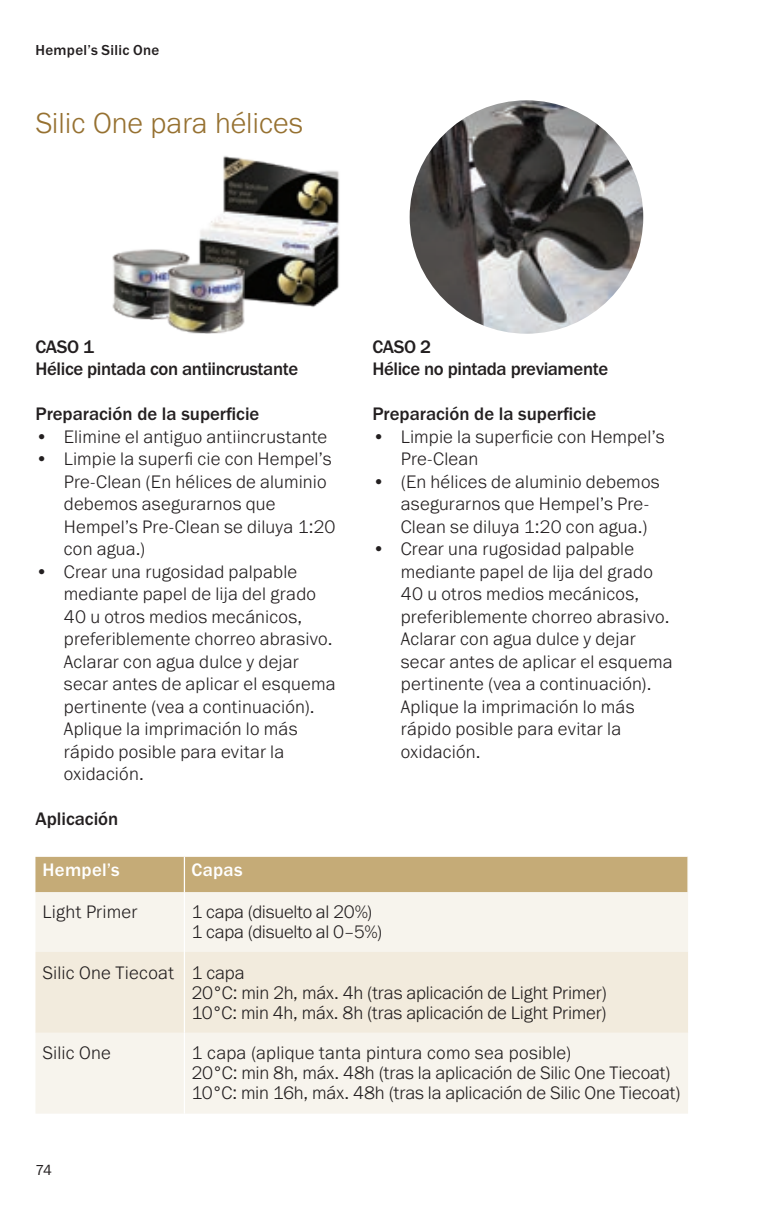
<style>
.page{position:relative;width:759px;height:1205px;background:#fff}
.page>*{position:absolute;margin:0;border:0;box-sizing:border-box;transform-origin:0 0}
.Overskrift_-_UK{font:300 30px "Franklin Gothic URW";color:#967131}
.Table__7_5pt_Text{font:300 18.75px/22.5px "Franklin Gothic URW";letter-spacing:.01em;color:#231f20}
.Table__7_5pt_Text-2{font:300 18.75px "Franklin Gothic URW";letter-spacing:-.01em;color:#231f20}
.Brødtekst_-_UK{font:500 18.75px "Franklin Gothic URW";letter-spacing:-.02em;color:#231f20}
.Brødtekst_-_UK-2{font:500 18.75px "Franklin Gothic URW";color:#231f20}
.Table__7_5pt_Text-3{font:300 18.75px "Franklin Gothic URW";letter-spacing:-.015em;color:#231f20}
.Table__7_5pt_Heading{font:500 18.75px "Franklin Gothic URW";letter-spacing:.015em;color:#fff}
.Mellemrubrik_-_UK{font:500 18.75px "Franklin Gothic URW";color:#231f20}
.t1{font:500 15px "Franklin Gothic URW";letter-spacing:.02em;color:#231f20}
.t2{font:15px "Franklin Gothic URW Boo";color:#231f20}
</style>
<div class="page">
<img style="left:409px;top:100px;width:234px;height:234px;border-radius:117px">
<img style="left:199px;top:156px;width:141px;height:151px">
<img style="left:112px;top:249px;width:78px;height:71px">
<img style="left:165px;top:259px;width:82px;height:75px">
<div style="left:35px;top:857px;width:652px;height:35px;background:#c5ab77"></div>
<div style="left:35px;top:892px;width:652px;height:221px;background:#f7f4ed"></div>
<div style="left:35px;top:952px;width:652px;height:81px;background:#f2ebdd"></div>
<hr style="left:184px;top:857px;width:1px;height:35px;background:#fff">
<hr style="left:184px;top:892px;width:1px;height:60px;background:#fff">
<hr style="left:184px;top:952px;width:1px;height:81px;background:#fff">
<hr style="left:184px;top:1033px;width:1px;height:80px;background:#fff">
<p class="t1" style="left:35px;top:40px;width:125px">Hempel’s Silic One</p>
<p class="Overskrift_-_UK" style="left:35px;top:105px;width:269px">Silic One para hélices</p>
<p class="Brødtekst_-_UK" style="left:35px;top:335px;width:60px">CASO 1</p>
<p class="Brødtekst_-_UK" style="left:35px;top:357px;width:264px">Hélice pintada con antiincrustante</p>
<p class="Brødtekst_-_UK-2" style="left:35px;top:402px;width:225px">Preparación de la superficie</p>
<p class="Table__7_5pt_Text" style="left:35px;top:425px;width:293px">• Elimine el antiguo antiincrustante</p>
<p class="Table__7_5pt_Text" style="left:64px;top:447px;width:273px;text-indent:-28px">• Limpie la superfi cie con Hempel’s<br>Pre-Clean (En hélices de aluminio debemos asegurarnos que<br>Hempel’s Pre-Clean se diluya 1:20 con agua.)</p>
<p class="Table__7_5pt_Text" style="left:64px;top:560px;width:273px;text-indent:-28px">• Crear una rugosidad palpable mediante papel de lija del grado<br>40 u otros medios mecánicos, preferiblemente chorreo abrasivo.<br>Aclarar con agua dulce y dejar secar antes de aplicar el esquema pertinente (vea a continuación).<br>Aplique la imprimación lo más rápido posible para evitar la oxidación.</p>
<p class="Mellemrubrik_-_UK" style="left:35px;top:807px;width:84px">Aplicación</p>
<p class="Brødtekst_-_UK" style="left:372px;top:335px;width:60px">CASO 2</p>
<p class="Brødtekst_-_UK" style="left:372px;top:357px;width:237px">Hélice no pintada previamente</p>
<p class="Brødtekst_-_UK-2" style="left:372px;top:402px;width:225px">Preparación de la superficie</p>
<p class="Table__7_5pt_Text" style="left:400px;top:425px;width:265px;text-indent:-28px">• Limpie la superficie con Hempel’s<br>Pre-Clean</p>
<p class="Table__7_5pt_Text" style="left:400px;top:470px;width:260px;text-indent:-28px">• (En hélices de aluminio debemos asegurarnos que Hempel’s Pre-<br>Clean se diluya 1:20 con agua.)</p>
<p class="Table__7_5pt_Text" style="left:400px;top:537px;width:273px;text-indent:-28px">• Crear una rugosidad palpable mediante papel de lija del grado<br>40 u otros medios mecánicos, preferiblemente chorreo abrasivo.<br>Aclarar con agua dulce y dejar secar antes de aplicar el esquema pertinente (vea a continuación).<br>Aplique la imprimación lo más rápido posible para evitar la oxidación.</p>
<p class="Table__7_5pt_Heading" style="left:43px;top:858px;width:78px">Hempel’s</p>
<p class="Table__7_5pt_Heading" style="left:191px;top:858px;width:53px">Capas</p>
<p class="Table__7_5pt_Text" style="left:43px;top:900px;width:96px">Light Primer</p>
<p class="Table__7_5pt_Text-3" style="left:191px;top:900px;width:182px">1 capa (disuelto al 20%)</p>
<p class="Table__7_5pt_Text-3" style="left:191px;top:920px;width:192px">1 capa (disuelto al 0–5%)</p>
<p class="Table__7_5pt_Text" style="left:43px;top:961px;width:133px">Silic One Tiecoat</p>
<p class="Table__7_5pt_Text" style="left:191px;top:961px;width:55px">1 capa</p>
<p class="Table__7_5pt_Text-2" style="left:191px;top:980px;width:416px">20°C: min 2h, máx. 4h (tras aplicación de Light Primer)</p>
<p class="Table__7_5pt_Text-2" style="left:191px;top:1000px;width:416px">10°C: min 4h, máx. 8h (tras aplicación de Light Primer)</p>
<p class="Table__7_5pt_Text" style="left:43px;top:1041px;width:70px">Silic One</p>
<p class="Table__7_5pt_Text" style="left:191px;top:1041px;width:381px">1 capa (aplique tanta pintura como sea posible)</p>
<p class="Table__7_5pt_Text-2" style="left:191px;top:1061px;width:480px">20°C: min 8h, máx. 48h (tras la aplicación de Silic One Tiecoat)</p>
<p class="Table__7_5pt_Text-2" style="left:191px;top:1081px;width:490px">10°C: min 16h, máx. 48h (tras la aplicación de Silic One Tiecoat)</p>
<p class="t2" style="left:35px;top:1160px;width:18px">74</p>
</div>
